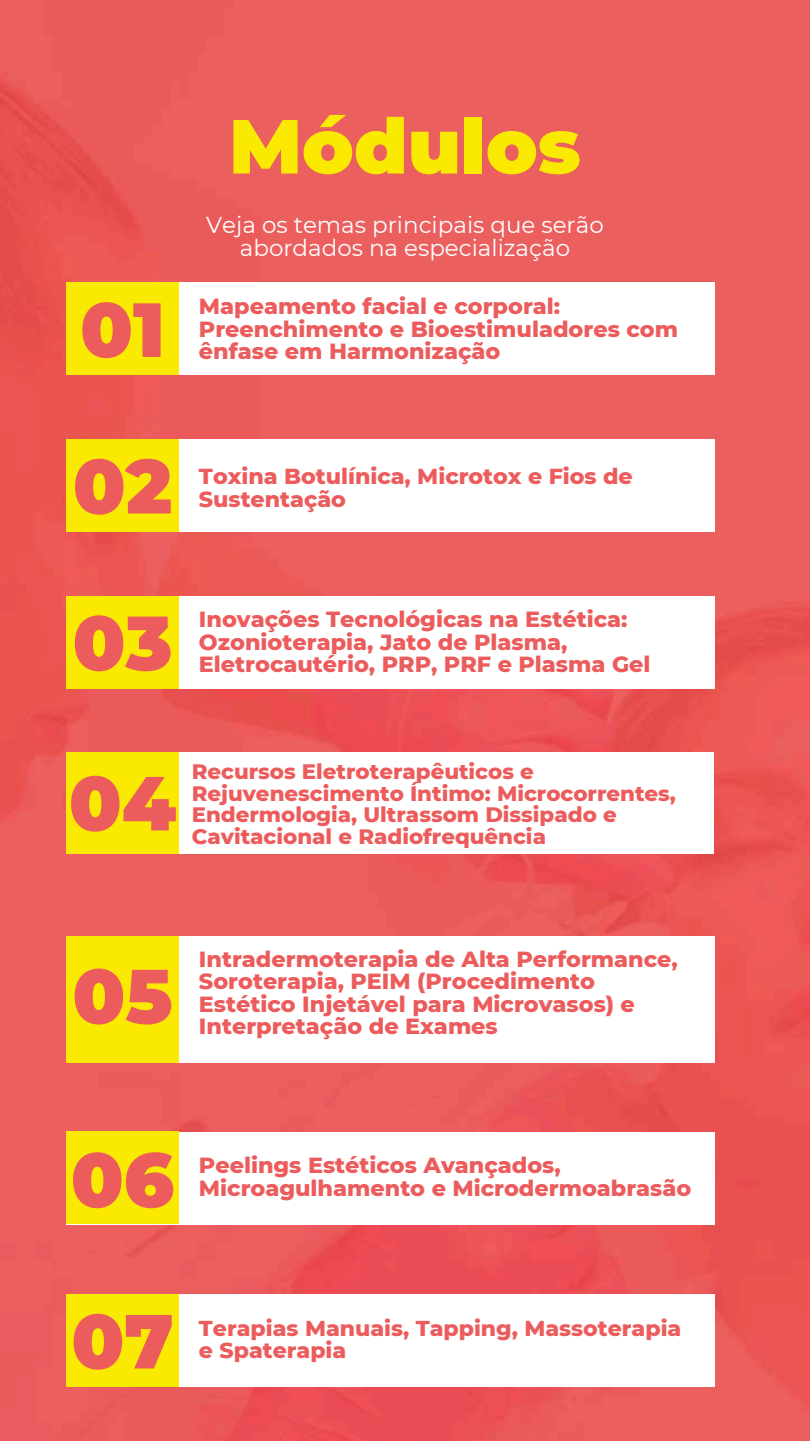
<style>
.page{position:relative;width:810px;height:1441px;background:#fff}
.page>*{position:absolute;margin:0;border:0;box-sizing:border-box;transform-origin:0 0}
.t1{font:900 76.4px/157.8px "Montserrat";color:#ec5c5c}
.t2{font:900 76.4px "Montserrat";color:#fae900}
.t3{font:23px/23.2px "Montserrat";color:#fff;text-align:center}
.t4{font:800 22.3px/22.5px "Montserrat";color:#ec5c5c}
.t5{font:800 22.1px/22.5px "Montserrat";color:#ec5c5c}
.t6{font:800 22px/21.8px "Montserrat";color:#ec5c5c}
.t7{font:800 21.3px/21.8px "Montserrat";color:#ec5c5c}
</style>
<div class="page">
<img style="left:0;top:0;width:810px;height:1440px">
<div style="left:66px;top:282px;width:648px;height:93px;background:#fff"></div>
<div style="left:66px;top:282px;width:113px;height:93px;background:#fae900"></div>
<div style="left:66px;top:439px;width:648px;height:92px;background:#fff"></div>
<div style="left:66px;top:439px;width:113px;height:92px;background:#fae900"></div>
<div style="left:66px;top:595px;width:648px;height:93px;background:#fff"></div>
<div style="left:66px;top:595px;width:113px;height:93px;background:#fae900"></div>
<div style="left:66px;top:752px;width:648px;height:101px;background:#fff"></div>
<div style="left:66px;top:752px;width:113px;height:101px;background:#fae900"></div>
<div style="left:66px;top:936px;width:648px;height:126px;background:#fff"></div>
<div style="left:66px;top:936px;width:113px;height:126px;background:#fae900"></div>
<div style="left:66px;top:1132px;width:648px;height:92px;background:#fff"></div>
<div style="left:66px;top:1131px;width:113px;height:92px;background:#fae900"></div>
<div style="left:66px;top:1293px;width:648px;height:93px;background:#fff"></div>
<div style="left:66px;top:1293px;width:113px;height:93px;background:#fae900"></div>
<h1 class="t2" style="left:229px;top:99px;width:353px">Módulos</h1>
<h1 class="t1" style="left:69px;top:250px;width:109px">01<br>02<br>03<br>04</h1>
<p class="t3" style="left:206px;top:213px;width:399px">Veja os temas principais que serão abordados na especialização</p>
<p class="t4" style="left:199px;top:295px;width:481px">Mapeamento facial e corporal:<br>Preenchimento e Bioestimuladores com ênfase em Harmonização</p>
<p class="t5" style="left:199px;top:465px;width:435px">Toxina Botulínica, Microtox e Fios de<br>Sustentação</p>
<p class="t4" style="left:199px;top:607px;width:453px">Inovações Tecnológicas na Estética:<br>Ozonioterapia, Jato de Plasma,<br>Eletrocautério, PRP, PRF e Plasma Gel</p>
<p class="t7" style="left:192px;top:760px;width:486px">Recursos Eletroterapêuticos e Rejuvenescimento Íntimo: Microcorrentes, Endermologia, Ultrassom Dissipado e Cavitacional e Radiofrequência</p>
<h1 class="t1" style="left:72px;top:916px;width:102px">05</h1>
<p class="t4" style="left:199px;top:947px;width:480px">Intradermoterapia de Alta Performance, Soroterapia, PEIM (Procedimento Estético Injetável para Microvasos) e Interpretação de Exames</p>
<h1 class="t1" style="left:71px;top:1100px;width:105px">06</h1>
<p class="t4" style="left:199px;top:1153px;width:494px">Peelings Estéticos Avançados,<br>Microagulhamento e Microdermoabrasão</p>
<h1 class="t1" style="left:71px;top:1261px;width:104px">07</h1>
<p class="t6" style="left:199px;top:1317px;width:484px">Terapias Manuais, Tapping, Massoterapia e Spaterapia</p>
</div>
